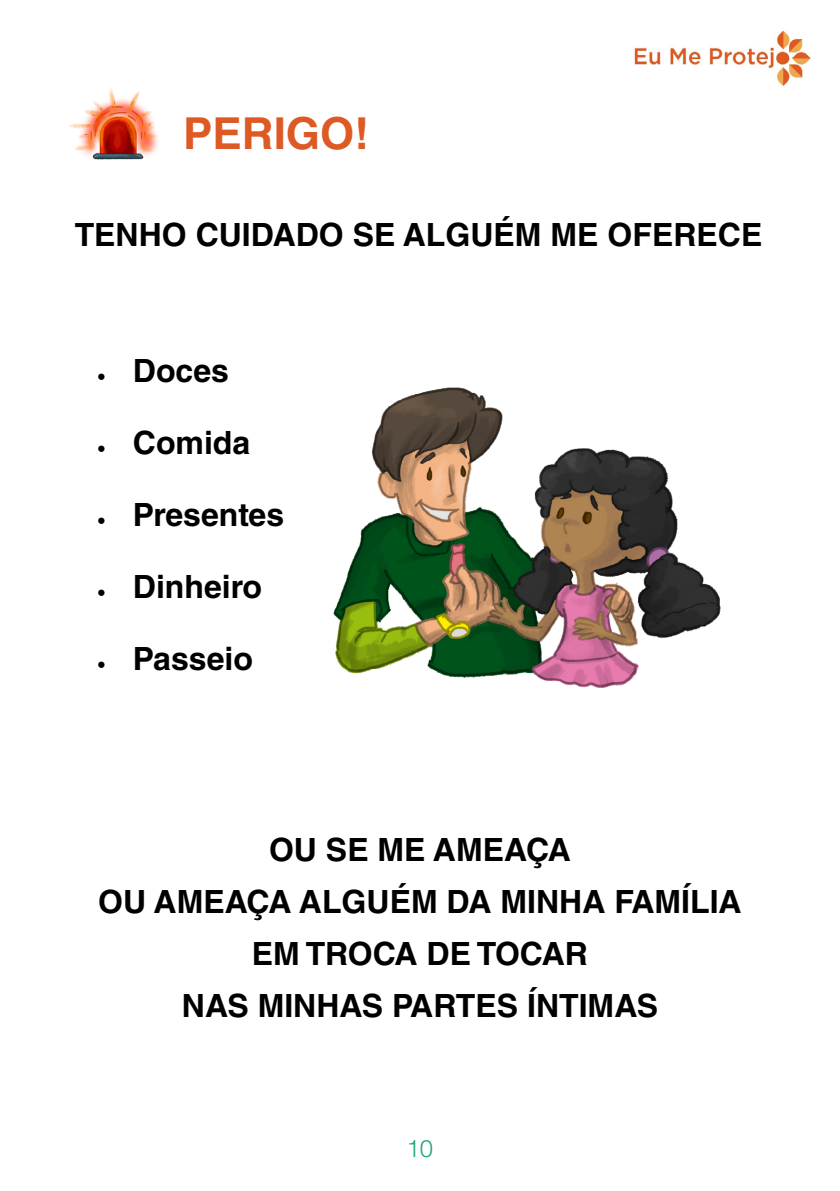
<style>
.page{position:relative;width:840px;height:1191px;background:#fff}
.page>*{position:absolute;margin:0;border:0;box-sizing:border-box;transform-origin:0 0}
.t1{font:700 44px "Helvetica LT Std";color:#dd5a24}
.t2{font:700 32px "Helvetica LT Std";color:#000}
.t3{font:300 24px "Helvetica LT Std";color:#21a57d}
.s1{font-family:"Minion Pro";font-weight:400;font-size:24px}
</style>
<div class="page">
<img style="left:634px;top:30px;width:177px;height:57px">
<img style="left:333px;top:387px;width:388px;height:301px">
<img style="left:69px;top:88px;width:89px;height:72px">
<p class="t1" style="left:183px;top:107px;width:187px">PERIGO!</p>
<p class="t2" style="left:75px;top:215px;width:688px">TENHO CUIDADO SE ALGUÉM ME OFERECE</p>
<p class="t2" style="left:97px;top:351px;width:134px"><span class="s1">•</span> Doces</p>
<p class="t2" style="left:97px;top:423px;width:155px"><span class="s1">•</span> Comida</p>
<p class="t2" style="left:97px;top:495px;width:189px"><span class="s1">•</span> Presentes</p>
<p class="t2" style="left:97px;top:567px;width:167px"><span class="s1">•</span> Dinheiro</p>
<p class="t2" style="left:97px;top:639px;width:157px"><span class="s1">•</span> Passeio</p>
<p class="t2" style="left:269px;top:830px;width:303px">OU SE ME AMEAÇA</p>
<p class="t2" style="left:98px;top:882px;width:644px">OU AMEAÇA ALGUÉM DA MINHA FAMÍLIA</p>
<p class="t2" style="left:252px;top:934px;width:337px">EM TROCA DE TOCAR</p>
<p class="t2" style="left:182px;top:986px;width:477px">NAS MINHAS PARTES ÍNTIMAS</p>
<p class="t3" style="left:406px;top:1133px;width:28px">10</p>
</div>
